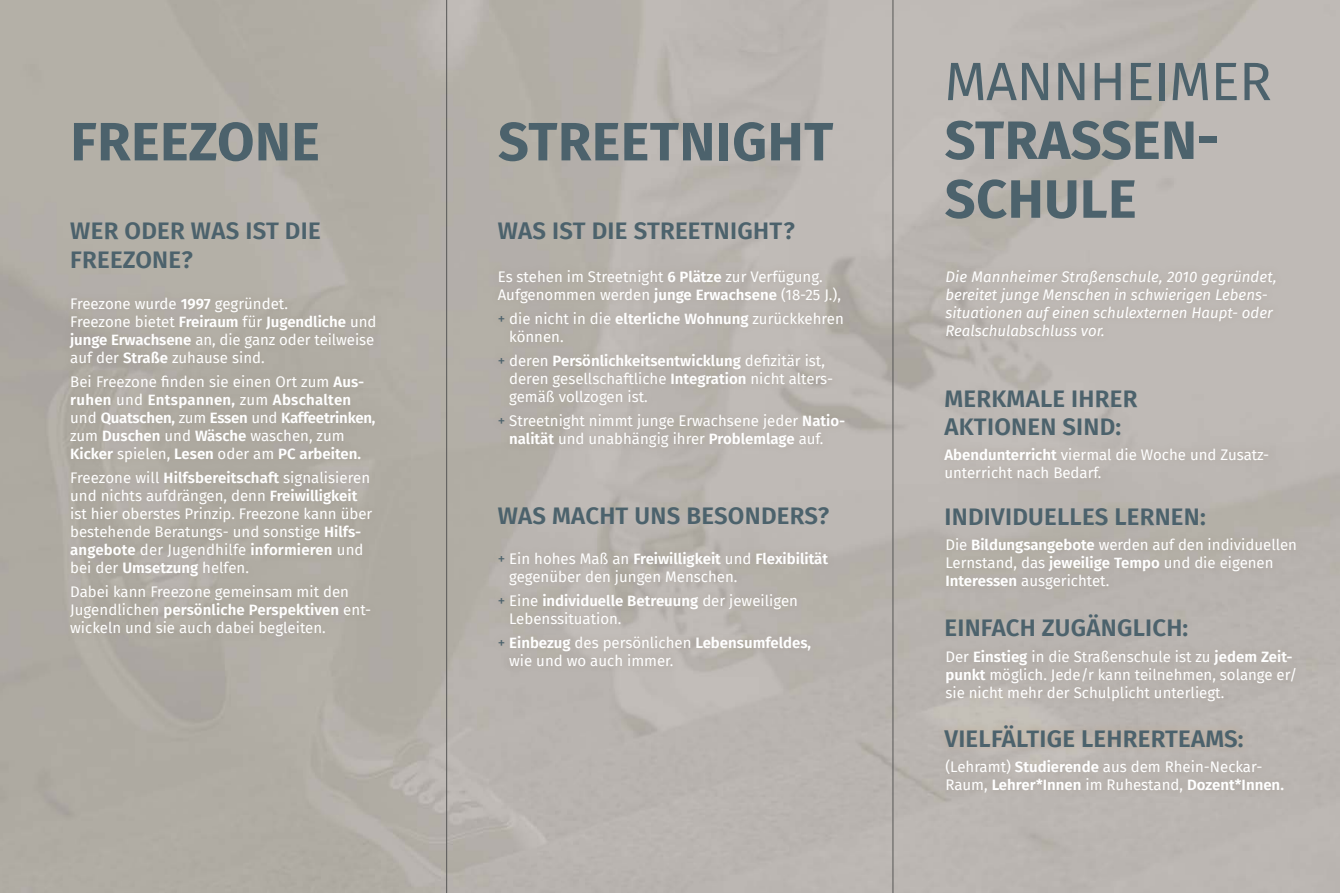
<style>
.page{position:relative;width:1340px;height:893px;background:#fff}
.page>*{position:absolute;margin:0;border:0;box-sizing:border-box;transform-origin:0 0}
.t1{font:700 54px/58.8px "Fira Sans";letter-spacing:.01em;color:#4c626c}
.t2{font:54px "Fira Sans";letter-spacing:-.01em;color:#4c626c}
.t3{font:600 24px/28.8px "Fira Sans";letter-spacing:.01em;color:#4c626c}
.t4{font:15px/18px "Fira Sans";color:#fff}
.t5{font:600 15px/18px "Fira Sans";color:#fff}
.t6{font:italic 15px/18px "Fira Sans";color:#fff}
.s1{font-weight:600}
.s2{color:#4c626c}
.s3{font-weight:400}
</style>
<div class="page">
<div style="left:62px;top:290px;width:321px;height:354px;background:#aeaaa1"></div>
<div style="left:490px;top:263px;width:361px;height:192px;background:#b7b2ad"></div>
<div style="left:491px;top:545px;width:344px;height:129px;background:#b7b2ad"></div>
<div style="left:937px;top:263px;width:345px;height:81px;background:#bcb7b2"></div>
<div style="left:936px;top:440px;width:339px;height:45px;background:#bcb7b2"></div>
<div style="left:938px;top:531px;width:365px;height:66px;background:#b5afa9"></div>
<div style="left:938px;top:642px;width:365px;height:66px;background:#b7b1ad"></div>
<div style="left:937px;top:717px;width:313px;height:38px;background:#bbb4ad"></div>
<div style="left:938px;top:752px;width:352px;height:48px;background:#b9b3ae"></div>
<hr style="left:446px;top:0;width:1px;height:893px;background:#575756">
<hr style="left:892px;top:0;width:1px;height:893px;background:#575756">
<h1 class="t1" style="left:70px;top:108px;width:251px">FREEZONE</h1>
<h1 class="t1" style="left:498px;top:108px;width:337px">STREETNIGHT</h1>
<h2 class="t3" style="left:70px;top:215px;width:252px">WER ODER WAS IST DIE<br>FREEZONE?</h2>
<h2 class="t3" style="left:498px;top:215px;width:298px">WAS IST DIE STREETNIGHT?</h2>
<p class="t4" style="left:497px;top:267px;width:345px">Es stehen im Streetnight <span class="s1">6 Plätze</span> zur Verfügung.<br>Aufgenommen werden <span class="s1">junge Erwachsene</span> (18-25 J.),</p>
<p class="t4" style="left:509px;top:309px;width:336px;text-indent:-11px"><span class="s2">+</span> die nicht in die <span class="s1">elterliche Wohnung</span> zurückkehren können.</p>
<p class="t4" style="left:509px;top:351px;width:325px;text-indent:-11px"><span class="s2">+</span> deren <span class="s1">Persönlichkeitsentwicklung</span> defizitär ist, deren gesellschaftliche <span class="s1">Integration</span> nicht alters&shy;gemäß vollzogen ist.</p>
<p class="t4" style="left:509px;top:411px;width:338px;text-indent:-11px"><span class="s2">+</span> Streetnight nimmt junge Erwachsene jeder <span class="s1">Natio&shy;nalität</span> und unabhängig ihrer <span class="s1">Problemlage</span> auf.</p>
<p class="t4" style="left:70px;top:294px;width:308px">Freezone wurde <span class="s1">1997</span> gegründet.<br>Freezone bietet <span class="s1">Freiraum</span> für <span class="s1">Jugendliche</span> und <span class="s1">junge Erwachsene</span> an, die ganz oder teilweise auf der <span class="s1">Straße</span> zuhause sind.</p>
<p class="t5" style="left:70px;top:372px;width:307px"><span class="s3">Bei Freezone finden sie einen Ort zum</span> Aus&shy;ruhen <span class="s3">und</span> Entspannen, <span class="s3">zum</span> Abschalten <span class="s3">und</span> Quatschen, <span class="s3">zum</span> Essen <span class="s3">und</span> Kaffeetrinken, <span class="s3">zum</span> Duschen <span class="s3">und</span> Wäsche <span class="s3">waschen, zum </span>Kicker <span class="s3">spielen,</span> Lesen <span class="s3">oder am</span> PC arbeiten.</p>
<p class="t4" style="left:70px;top:468px;width:304px">Freezone will <span class="s1">Hilfsbereitschaft</span> signalisieren und nichts aufdrängen, denn <span class="s1">Freiwilligkeit </span>ist hier oberstes Prinzip. Freezone kann über bestehende Beratungs- und sonstige <span class="s1">Hilfs&shy;angebote</span> der Jugendhilfe <span class="s1">informieren</span> und bei der <span class="s1">Umsetzung</span> helfen.</p>
<p class="t4" style="left:70px;top:582px;width:302px">Dabei kann Freezone gemeinsam mit den<br>Jugendlichen <span class="s1">persönliche Perspektiven</span> ent&shy;wickeln und sie auch dabei begleiten.</p>
<h2 class="t3" style="left:498px;top:500px;width:333px">WAS MACHT UNS BESONDERS?</h2>
<p class="t4" style="left:509px;top:549px;width:320px;text-indent:-11px"><span class="s2">+</span> Ein hohes Maß an <span class="s1">Freiwilligkeit</span> und <span class="s1">Flexibilität </span>gegenüber den jungen Menschen.</p>
<p class="t4" style="left:509px;top:591px;width:290px;text-indent:-11px"><span class="s2">+</span> Eine <span class="s1">individuelle Betreuung</span> der jeweiligen<br>Lebenssituation.</p>
<p class="t4" style="left:509px;top:633px;width:303px;text-indent:-11px"><span class="s2">+</span> <span class="s1">Einbezug</span> des persönlichen <span class="s1">Lebensumfeldes, </span>wie und wo auch immer.</p>
<h1 class="t2" style="left:944px;top:41px;width:328px">MANNHEIMER</h1>
<h1 class="t1" style="left:944px;top:107px;width:276px">STRASSEN-<br>SCHULE</h1>
<p class="t6" style="left:945px;top:267px;width:333px">Die Mannheimer Straßenschule, 2010 gegründet, bereitet junge Menschen in schwierigen Lebens&shy;situationen auf einen schulexternen Haupt- oder Realschulabschluss vor.</p>
<h2 class="t3" style="left:944px;top:382px;width:194px">MERKMALE IHRER<br>AKTIONEN SIND:</h2>
<p class="t4" style="left:944px;top:445px;width:326px"><span class="s1">Abendunterricht</span> viermal die Woche und Zusatz&shy;unterricht nach Bedarf.</p>
<h2 class="t3" style="left:944px;top:500px;width:263px">INDIVIDUELLES LERNEN:</h2>
<p class="t4" style="left:945px;top:535px;width:353px">Die <span class="s1">Bildungsangebote</span> werden auf den individuellen<br>Lernstand, das <span class="s1">jeweilige Tempo</span> und die eigenen<br><span class="s1">Interessen</span> ausgerichtet.</p>
<h2 class="t3" style="left:944px;top:612px;width:245px">EINFACH ZUGÄNGLICH:</h2>
<p class="t4" style="left:945px;top:647px;width:353px">Der <span class="s1">Einstieg</span> in die Straßenschule ist zu <span class="s1">jedem Zeit&shy;punkt</span> möglich. Jede/r kann teilnehmen, solange er/ sie nicht mehr der Schulplicht unterliegt.</p>
<h2 class="t3" style="left:944px;top:722px;width:301px">VIELFÄLTIGE LEHRERTEAMS:</h2>
<p class="t4" style="left:945px;top:757px;width:340px">(Lehramt) <span class="s1">Studierende</span> aus dem Rhein-Neckar-<br>Raum, <span class="s1">Lehrer*Innen</span> im Ruhestand, <span class="s1">Dozent*Innen.</span></p>
</div>
